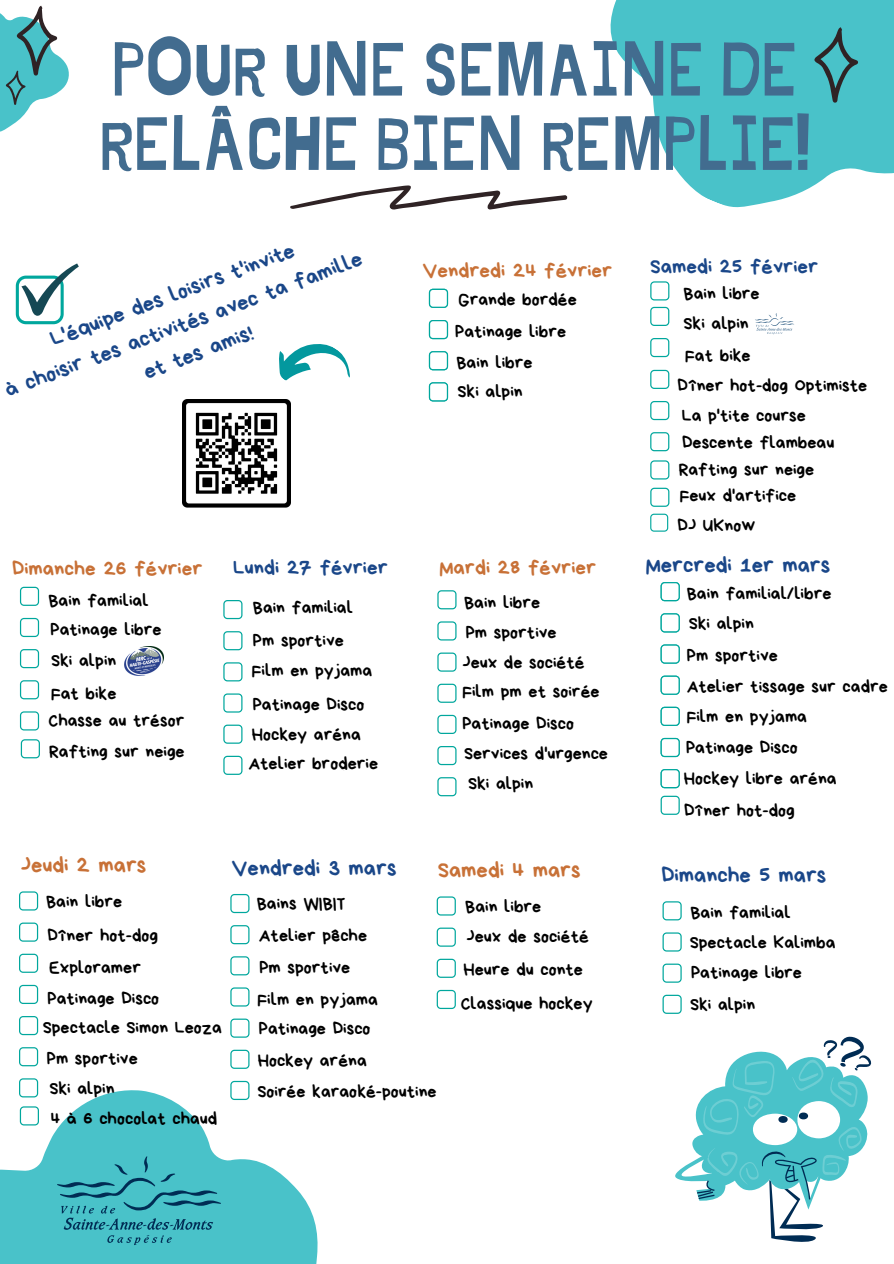
<style>
.page{position:relative;width:894px;height:1264px;background:#fff}
.page>*{position:absolute;margin:0;border:0;box-sizing:border-box;transform-origin:0 0}
.t1{font:75px/74.2px "Jingleberry";color:#426c8f}
.t2{font:22.5px/31.5px "Bryndan Write";color:#1a4789;text-align:center}
.t3{font:22.5px "Bryndan Write";color:#c87137}
.t4{font:21px "Bryndan Write";color:#c87137}
.t5{font:21px "Bryndan Write";color:#1a4789}
.t6{font:18px/32.4px "Bryndan Write";color:#000}
</style>
<div class="page">
<svg style="left:290px;top:185px;width:269px;height:25px"></svg>
<svg style="left:559px;top:0;width:334px;height:208px;fill:#49c2c9"></svg>
<svg style="left:0;top:1019px;width:318px;height:244px"></svg>
<svg style="left:813px;top:27px;width:44px;height:76px;background:#43a0a6"></svg>
<svg style="left:0;top:6px;width:69px;height:126px"></svg>
<svg style="left:650px;top:281px;width:19px;height:19px"></svg>
<svg style="left:650px;top:307px;width:19px;height:19px"></svg>
<svg style="left:650px;top:338px;width:19px;height:19px"></svg>
<svg style="left:650px;top:370px;width:19px;height:19px"></svg>
<svg style="left:650px;top:401px;width:19px;height:19px"></svg>
<svg style="left:650px;top:432px;width:19px;height:19px"></svg>
<svg style="left:429px;top:289px;width:19px;height:19px"></svg>
<svg style="left:429px;top:320px;width:19px;height:19px"></svg>
<svg style="left:429px;top:351px;width:19px;height:19px"></svg>
<svg style="left:429px;top:382px;width:19px;height:19px"></svg>
<svg style="left:20px;top:586px;width:19px;height:20px"></svg>
<svg style="left:20px;top:618px;width:19px;height:19px"></svg>
<svg style="left:20px;top:649px;width:19px;height:19px"></svg>
<svg style="left:20px;top:680px;width:19px;height:19px"></svg>
<svg style="left:20px;top:711px;width:19px;height:19px"></svg>
<svg style="left:223px;top:600px;width:19px;height:19px"></svg>
<svg style="left:223px;top:631px;width:19px;height:19px"></svg>
<svg style="left:223px;top:662px;width:19px;height:19px"></svg>
<svg style="left:223px;top:693px;width:19px;height:19px"></svg>
<svg style="left:223px;top:724px;width:19px;height:19px"></svg>
<svg style="left:223px;top:755px;width:19px;height:20px"></svg>
<svg style="left:437px;top:590px;width:19px;height:19px"></svg>
<svg style="left:437px;top:621px;width:19px;height:19px"></svg>
<svg style="left:437px;top:652px;width:19px;height:19px"></svg>
<svg style="left:437px;top:683px;width:19px;height:19px"></svg>
<svg style="left:437px;top:714px;width:19px;height:20px"></svg>
<svg style="left:437px;top:746px;width:19px;height:19px"></svg>
<svg style="left:437px;top:777px;width:19px;height:19px"></svg>
<svg style="left:19px;top:891px;width:19px;height:19px"></svg>
<svg style="left:19px;top:922px;width:19px;height:19px"></svg>
<svg style="left:19px;top:953px;width:19px;height:19px"></svg>
<svg style="left:19px;top:984px;width:19px;height:20px"></svg>
<svg style="left:19px;top:1016px;width:19px;height:19px"></svg>
<svg style="left:19px;top:1047px;width:19px;height:19px"></svg>
<svg style="left:19px;top:1078px;width:19px;height:19px"></svg>
<svg style="left:660px;top:582px;width:19px;height:19px"></svg>
<svg style="left:660px;top:613px;width:19px;height:19px"></svg>
<svg style="left:660px;top:644px;width:19px;height:19px"></svg>
<svg style="left:660px;top:675px;width:19px;height:19px"></svg>
<svg style="left:660px;top:706px;width:19px;height:20px"></svg>
<svg style="left:660px;top:738px;width:19px;height:19px"></svg>
<svg style="left:660px;top:769px;width:19px;height:19px"></svg>
<svg style="left:230px;top:894px;width:19px;height:19px"></svg>
<svg style="left:230px;top:925px;width:19px;height:19px"></svg>
<svg style="left:230px;top:956px;width:19px;height:19px"></svg>
<svg style="left:230px;top:987px;width:19px;height:19px"></svg>
<svg style="left:230px;top:1018px;width:19px;height:19px"></svg>
<svg style="left:230px;top:1049px;width:19px;height:19px"></svg>
<svg style="left:230px;top:1080px;width:19px;height:19px"></svg>
<svg style="left:436px;top:896px;width:19px;height:19px"></svg>
<svg style="left:436px;top:927px;width:19px;height:19px"></svg>
<svg style="left:436px;top:958px;width:19px;height:19px"></svg>
<svg style="left:436px;top:989px;width:19px;height:20px"></svg>
<svg style="left:662px;top:901px;width:19px;height:19px"></svg>
<svg style="left:662px;top:932px;width:19px;height:19px"></svg>
<svg style="left:662px;top:963px;width:19px;height:19px"></svg>
<svg style="left:662px;top:994px;width:19px;height:19px"></svg>
<svg style="left:675px;top:1036px;width:196px;height:206px"></svg>
<svg style="left:16px;top:263px;width:63px;height:61px"></svg>
<svg style="left:279px;top:344px;width:71px;height:65px"></svg>
<svg style="left:660px;top:795px;width:19px;height:19px"></svg>
<svg style="left:650px;top:460px;width:19px;height:19px"></svg>
<svg style="left:650px;top:487px;width:19px;height:20px"></svg>
<svg style="left:20px;top:1106px;width:19px;height:19px"></svg>
<svg style="left:57px;top:1156px;width:164px;height:89px;background:#40afba"></svg>
<svg style="left:755px;top:313px;width:39px;height:21px"></svg>
<img style="left:125px;top:646px;width:38px;height:29px">
<svg style="left:650px;top:513px;width:18px;height:18px"></svg>
<svg style="left:21px;top:739px;width:19px;height:19px"></svg>
<img style="left:182px;top:399px;width:108px;height:109px">
<h1 class="t1" style="left:100px;top:36px;width:711px">POUR UNE SEMAINE DE<br>RELÂCHE BIEN REMPLIE!</h1>
<p class="t2" style="left:-11px;top:344px;width:381px;rotate:-20deg">L'équipe des loisirs t'invite<br>à choisir tes activités avec ta famille et tes amis!</p>
<p class="t4" style="left:422px;top:260px;width:191px">Vendredi 24 février</p>
<p class="t5" style="left:650px;top:256px;width:169px">Samedi 25 février</p>
<p class="t6" style="left:458px;top:284px;width:120px">Grande bordée</p>
<p class="t6" style="left:455px;top:315px;width:112px">Patinage libre</p>
<p class="t6" style="left:456px;top:348px;width:78px;line-height:29.4px">Bain libre<br>Ski alpin</p>
<p class="t6" style="left:683px;top:277px;width:78px">Bain libre</p>
<p class="t6" style="left:683px;top:307px;width:69px">Ski alpin<br>Fat bike</p>
<p class="t6" style="left:677px;top:369px;width:191px">Dîner hot-dog Optimiste</p>
<p class="t6" style="left:681px;top:399px;width:126px">La p'tite course</p>
<p class="t6" style="left:681px;top:426px;width:154px">Descente flambeau</p>
<p class="t6" style="left:678px;top:453px;width:137px">Rafting sur neige</p>
<p class="t6" style="left:679px;top:479px;width:118px">Feux d'artifice</p>
<p class="t6" style="left:677px;top:510px;width:79px">DJ UKnow</p>
<p class="t4" style="left:12px;top:558px;width:192px">Dimanche 26 février</p>
<p class="t5" style="left:233px;top:557px;width:156px">Lundi 27 février</p>
<p class="t4" style="left:439px;top:557px;width:158px">Mardi 28 février</p>
<p class="t2" style="left:645px;top:549px;width:186px">Mercredi 1er mars</p>
<p class="t6" style="left:48px;top:584px;width:102px">Bain familial</p>
<p class="t6" style="left:50px;top:613px;width:112px">Patinage libre</p>
<p class="t6" style="left:51px;top:644px;width:67px">Ski alpin<br>Fat bike</p>
<p class="t6" style="left:49px;top:704px;width:137px">Chasse au trésor</p>
<p class="t6" style="left:49px;top:735px;width:137px">Rafting sur neige</p>
<p class="t6" style="left:253px;top:592px;width:102px">Bain familial</p>
<p class="t6" style="left:464px;top:586px;width:78px">Bain libre</p>
<p class="t6" style="left:686px;top:578px;width:146px;line-height:30.2px">Bain familial/libre<br>Ski alpin</p>
<p class="t6" style="left:465px;top:616px;width:92px">Pm sportive</p>
<p class="t6" style="left:253px;top:625px;width:92px">Pm sportive</p>
<p class="t6" style="left:686px;top:639px;width:92px">Pm sportive</p>
<p class="t6" style="left:462px;top:646px;width:124px">Jeux de société</p>
<p class="t6" style="left:252px;top:654px;width:122px">Film en pyjama</p>
<p class="t6" style="left:686px;top:670px;width:203px">Atelier tissage sur cadre</p>
<p class="t6" style="left:462px;top:675px;width:139px">Film pm et soirée</p>
<p class="t6" style="left:253px;top:688px;width:113px">Patinage Disco</p>
<p class="t6" style="left:686px;top:700px;width:122px">Film en pyjama</p>
<p class="t6" style="left:462px;top:707px;width:113px">Patinage Disco</p>
<p class="t6" style="left:252px;top:718px;width:110px">Hockey aréna</p>
<p class="t6" style="left:686px;top:731px;width:113px">Patinage Disco</p>
<p class="t6" style="left:464px;top:737px;width:145px">Services d'urgence</p>
<p class="t6" style="left:248px;top:747px;width:131px">Atelier broderie</p>
<p class="t6" style="left:683px;top:762px;width:154px">Hockey libre aréna</p>
<p class="t6" style="left:468px;top:767px;width:67px">Ski alpin</p>
<p class="t6" style="left:684px;top:793px;width:112px">Dîner hot-dog</p>
<p class="t3" style="left:21px;top:853px;width:127px">Jeudi 2 mars</p>
<p class="t2" style="left:231px;top:852px;width:166px">Vendredi 3 mars</p>
<p class="t3" style="left:437px;top:859px;width:144px">Samedi 4 mars</p>
<p class="t2" style="left:661px;top:859px;width:166px">Dimanche 5 mars</p>
<p class="t6" style="left:46px;top:885px;width:78px">Bain libre</p>
<p class="t6" style="left:257px;top:887px;width:90px">Bains WIBIT</p>
<p class="t6" style="left:465px;top:890px;width:78px">Bain libre</p>
<p class="t6" style="left:690px;top:896px;width:102px">Bain familial</p>
<p class="t6" style="left:259px;top:919px;width:110px">Atelier pêche</p>
<p class="t6" style="left:47px;top:919px;width:112px">Dîner hot-dog</p>
<p class="t6" style="left:466px;top:919px;width:124px">Jeux de société</p>
<p class="t6" style="left:689px;top:925px;width:147px">Spectacle Kalimba</p>
<p class="t6" style="left:49px;top:951px;width:93px">Exploramer</p>
<p class="t6" style="left:259px;top:951px;width:92px">Pm sportive</p>
<p class="t6" style="left:47px;top:982px;width:113px">Patinage Disco</p>
<p class="t6" style="left:257px;top:983px;width:122px">Film en pyjama</p>
<p class="t6" style="left:43px;top:1011px;width:180px">Spectacle Simon Leoza</p>
<p class="t6" style="left:259px;top:1012px;width:113px">Patinage Disco</p>
<p class="t6" style="left:47px;top:1042px;width:92px">Pm sportive</p>
<p class="t6" style="left:258px;top:1043px;width:110px">Hockey aréna</p>
<p class="t6" style="left:49px;top:1071px;width:67px">Ski alpin</p>
<p class="t6" style="left:257px;top:1075px;width:181px">Soirée karaoké-poutine</p>
<p class="t6" style="left:51px;top:1102px;width:168px">4 à 6 chocolat chaud</p>
<p class="t6" style="left:463px;top:952px;width:121px">Heure du conte</p>
<p class="t6" style="left:461px;top:987px;width:133px">Classique hockey</p>
<p class="t6" style="left:690px;top:956px;width:113px">Patinage libre<br>Ski alpin</p>
</div>
